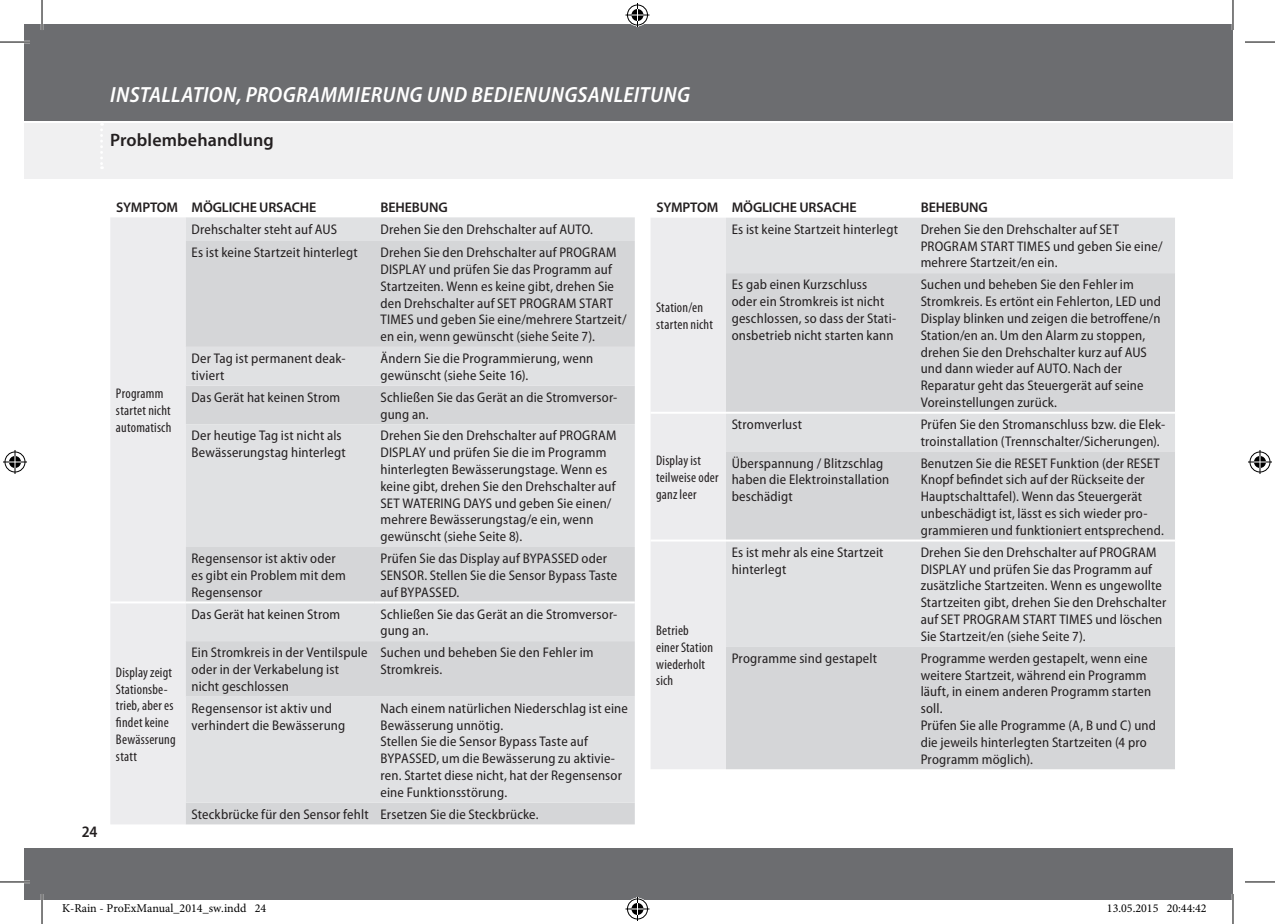
<style>
.page{position:relative;width:1275px;height:924px;background:#fff}
.page>*{position:absolute;margin:0;border:0;box-sizing:border-box;transform-origin:0 0}
.t1{font:italic 600 semi-condensed 22px "Myriad Pro";letter-spacing:.015em;color:#fff}
.t2{font:600 18px "Myriad Pro";letter-spacing:.005em;color:#231f20}
.t3{font:600 semi-condensed 16px "Myriad Pro";color:#231f20}
.t4{font:semi-condensed 14px/16.8px "Myriad Pro";letter-spacing:.015em;color:#231f20}
.t5{font:condensed 14px/16.8px "Myriad Pro";letter-spacing:.015em;color:#231f20}
.t6{font:600 14px "Myriad Pro";letter-spacing:-.01em;color:#231f20}
.t7{font:12px "Minion Pro";color:#000}
</style>
<div class="page">
<div style="left:24px;top:24px;width:1209px;height:96px;background:#6c6d70"></div>
<div style="left:24px;top:848px;width:1209px;height:51px;background:#6c6d70"></div>
<div style="left:24px;top:124px;width:1209px;height:55px;background:#f0f0f1"></div>
<svg style="left:100px;top:124px;width:3px;height:45px"></svg>
<svg style="left:110px;top:217px;width:525px;height:607px;background:#e9eaec"></svg>
<div style="left:186px;top:241px;width:449px;height:583px;background:#d5d6d8"></div>
<svg style="left:186px;top:346px;width:449px;height:456px;background:#dcdddf"></svg>
<hr style="left:110px;top:601px;width:76px;height:2px;background:#fff">
<hr style="left:186px;top:601px;width:189px;height:2px;background:#fff">
<hr style="left:375px;top:601px;width:260px;height:2px;background:#fff">
<div style="left:651px;top:218px;width:75px;height:550px;background:#ececee"></div>
<div style="left:726px;top:217px;width:449px;height:56px;background:#e0e1e3"></div>
<svg style="left:726px;top:273px;width:449px;height:495px;background:#d8d9db"></svg>
<hr style="left:726px;top:411px;width:189px;height:2px;background:#fff">
<hr style="left:915px;top:411px;width:260px;height:2px;background:#fff">
<hr style="left:726px;top:539px;width:189px;height:2px;background:#fff">
<hr style="left:915px;top:539px;width:260px;height:2px;background:#fff">
<hr style="left:650px;top:411px;width:76px;height:2px;background:#fff">
<hr style="left:650px;top:539px;width:76px;height:2px;background:#fff">
<hr style="left:0;top:41px;width:30px;height:2px;background:#fff">
<hr style="left:0;top:880px;width:30px;height:2px;background:#fff">
<hr style="left:41px;top:0;width:2px;height:30px;background:#fff">
<hr style="left:41px;top:893px;width:2px;height:30px;background:#fff">
<hr style="left:1231px;top:0;width:3px;height:30px;background:#fff">
<hr style="left:1231px;top:893px;width:3px;height:30px;background:#fff">
<hr style="left:0;top:42px;width:30px;height:1px;background:#000">
<hr style="left:1245px;top:42px;width:30px;height:1px;background:#000">
<hr style="left:0;top:881px;width:30px;height:1px;background:#000">
<hr style="left:1245px;top:881px;width:30px;height:1px;background:#000">
<hr style="left:42px;top:0;width:1px;height:30px;background:#000">
<hr style="left:42px;top:893px;width:1px;height:30px;background:#000">
<hr style="left:1232px;top:0;width:1px;height:30px;background:#000">
<hr style="left:1232px;top:893px;width:1px;height:30px;background:#000">
<svg style="left:625px;top:3px;width:24px;height:24px"></svg>
<svg style="left:625px;top:897px;width:24px;height:23px"></svg>
<svg style="left:3px;top:450px;width:24px;height:24px"></svg>
<svg style="left:1248px;top:450px;width:24px;height:24px"></svg>
<svg style="left:62px;top:899px;width:185px;height:1px"></svg>
<h1 class="t1" style="left:110px;top:83px;width:581px">INSTALLATION, PROGRAMMIERUNG UND BEDIENUNGSANLEITUNG</h1>
<p class="t2" style="left:110px;top:128px;width:165px">Problembehandlung</p>
<p class="t3" style="left:82px;top:822px;width:17px">24</p>
<p class="t6" style="left:116px;top:198px;width:202px">SYMPTOM MÖGLICHE URSACHE</p>
<p class="t6" style="left:380px;top:198px;width:69px">BEHEBUNG</p>
<p class="t5" style="left:116px;top:385px;width:57px">Programm startet nicht automatisch</p>
<p class="t5" style="left:116px;top:663px;width:61px">Display zeigt<br>Stationsbe&shy;trieb, aber es findet keine<br>Bewässerung statt</p>
<p class="t4" style="left:191px;top:221px;width:147px">Drehschalter steht auf AUS</p>
<p class="t4" style="left:380px;top:221px;width:214px">Drehen Sie den Drehschalter auf AUTO.</p>
<p class="t4" style="left:191px;top:244px;width:168px">Es ist keine Startzeit hinterlegt</p>
<p class="t4" style="left:380px;top:244px;width:248px">Drehen Sie den Drehschalter auf PROGRAM DISPLAY und prüfen Sie das Programm auf Startzeiten. Wenn es keine gibt, drehen Sie den Drehschalter auf SET PROGRAM START TIMES und geben Sie eine/mehrere Startzeit/ en ein, wenn gewünscht (siehe Seite 7).</p>
<p class="t4" style="left:191px;top:350px;width:156px">Der Tag ist permanent deak&shy;tiviert</p>
<p class="t4" style="left:380px;top:350px;width:214px">Ändern Sie die Programmierung, wenn gewünscht (siehe Seite 16).</p>
<p class="t4" style="left:191px;top:389px;width:150px">Das Gerät hat keinen Strom</p>
<p class="t4" style="left:380px;top:389px;width:238px">Schließen Sie das Gerät an die Stromversor&shy;gung an.</p>
<p class="t4" style="left:191px;top:427px;width:156px">Der heutige Tag ist nicht als<br>Bewässerungstag hinterlegt</p>
<p class="t4" style="left:380px;top:427px;width:237px">Drehen Sie den Drehschalter auf PROGRAM DISPLAY und prüfen Sie die im Programm hinterlegten Bewässerungstage. Wenn es keine gibt, drehen Sie den Drehschalter auf SET WATERING DAYS und geben Sie einen/ mehrere Bewässerungstag/e ein, wenn gewünscht (siehe Seite 8).</p>
<p class="t4" style="left:191px;top:550px;width:156px">Regensensor ist aktiv oder es gibt ein Problem mit dem<br>Regensensor</p>
<p class="t4" style="left:380px;top:550px;width:238px">Prüfen Sie das Display auf BYPASSED oder<br>SENSOR. Stellen Sie die Sensor Bypass Taste auf BYPASSED.</p>
<p class="t4" style="left:191px;top:605px;width:150px">Das Gerät hat keinen Strom</p>
<p class="t4" style="left:380px;top:605px;width:238px">Schließen Sie das Gerät an die Stromversor&shy;gung an.</p>
<p class="t4" style="left:191px;top:644px;width:178px">Ein Stromkreis in der Ventilspule oder in der Verkabelung ist nicht geschlossen</p>
<p class="t4" style="left:380px;top:644px;width:215px">Suchen und beheben Sie den Fehler im<br>Stromkreis.</p>
<p class="t4" style="left:191px;top:699px;width:155px">Regensensor ist aktiv und verhindert die Bewässerung</p>
<p class="t4" style="left:380px;top:699px;width:249px">Nach einem natürlichen Niederschlag ist eine Bewässerung unnötig.<br>Stellen Sie die Sensor Bypass Taste auf BYPASSED, um die Bewässerung zu aktivie&shy;ren. Startet diese nicht, hat der Regensensor eine Funktionsstörung.</p>
<p class="t4" style="left:191px;top:805px;width:348px">Steckbrücke für den Sensor fehlt Ersetzen Sie die Steckbrücke.</p>
<p class="t6" style="left:656px;top:198px;width:202px">SYMPTOM MÖGLICHE URSACHE</p>
<p class="t6" style="left:921px;top:198px;width:69px">BEHEBUNG</p>
<p class="t5" style="left:656px;top:299px;width:58px">Station/en starten nicht</p>
<p class="t5" style="left:656px;top:452px;width:64px">Display ist teilweise oder ganz leer</p>
<p class="t5" style="left:656px;top:622px;width:58px">Betrieb einer Station wiederholt sich</p>
<p class="t4" style="left:731px;top:221px;width:168px">Es ist keine Startzeit hinterlegt</p>
<p class="t4" style="left:920px;top:221px;width:243px">Drehen Sie den Drehschalter auf SET<br>PROGRAM START TIMES und geben Sie eine/ mehrere Startzeit/en ein.</p>
<p class="t4" style="left:731px;top:276px;width:166px">Es gab einen Kurzschluss<br>oder ein Stromkreis ist nicht geschlossen, so dass der Stati&shy;onsbetrieb nicht starten kann</p>
<p class="t4" style="left:920px;top:276px;width:242px">Suchen und beheben Sie den Fehler im Stromkreis. Es ertönt ein Fehlerton, LED und Display blinken und zeigen die betroffene/n Station/en an. Um den Alarm zu stoppen, drehen Sie den Drehschalter kurz auf AUS und dann wieder auf AUTO. Nach der Reparatur geht das Steuergerät auf seine Voreinstellungen zurück.</p>
<p class="t4" style="left:731px;top:416px;width:72px">Stromverlust</p>
<p class="t4" style="left:920px;top:416px;width:246px">Prüfen Sie den Stromanschluss bzw. die Elek&shy;troinstallation (Trennschalter/Sicherungen).</p>
<p class="t4" style="left:731px;top:454px;width:159px">Überspannung / Blitzschlag haben die Elektroinstallation beschädigt</p>
<p class="t4" style="left:920px;top:454px;width:245px">Benutzen Sie die RESET Funktion (der RESET Knopf befindet sich auf der Rückseite der Hauptschalttafel). Wenn das Steuergerät unbeschädigt ist, lässt es sich wieder pro&shy;grammieren und funktioniert entsprechend.</p>
<p class="t4" style="left:731px;top:543px;width:153px">Es ist mehr als eine Startzeit hinterlegt</p>
<p class="t4" style="left:920px;top:543px;width:247px">Drehen Sie den Drehschalter auf PROGRAM DISPLAY und prüfen Sie das Programm auf zusätzliche Startzeiten. Wenn es ungewollte Startzeiten gibt, drehen Sie den Drehschalter auf SET PROGRAM START TIMES und löschen Sie Startzeit/en (siehe Seite 7).</p>
<p class="t4" style="left:731px;top:649px;width:147px">Programme sind gestapelt</p>
<p class="t4" style="left:920px;top:649px;width:237px">Programme werden gestapelt, wenn eine weitere Startzeit, während ein Programm läuft, in einem anderen Programm starten soll.<br>Prüfen Sie alle Programme (A, B und C) und die jeweils hinterlegten Startzeiten (4 pro Programm möglich).</p>
<p class="t7" style="left:62px;top:900px;width:206px">K-Rain - ProExManual_2014_sw.indd 24</p>
<p class="t7" style="left:1107px;top:900px;width:101px">13.05.2015 20:44:42</p>
</div>
